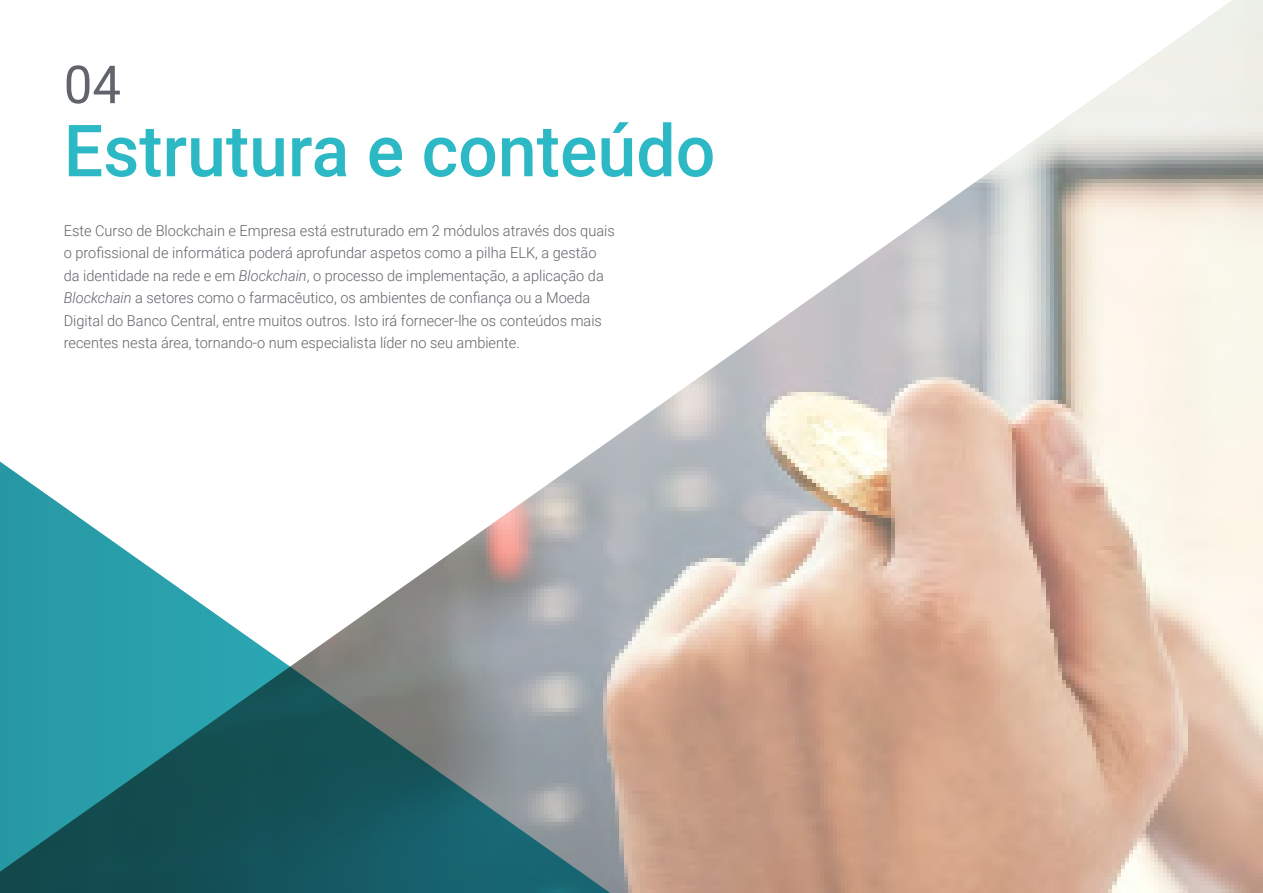
<style>
.page{position:relative;width:1263px;height:893px;background:#fff}
.page>*{position:absolute;margin:0;border:0;box-sizing:border-box;transform-origin:0 0}
.t1{font:500 72px "Roboto";color:#2db8c5}
.t2{font:52.5px "Roboto";color:#61646a}
.t3{font:300 15px/22.5px "Roboto";color:#61646a}
.s1{font-style:italic}
</style>
<div class="page">
<img style="left:602px;top:0;width:661px;height:893px">
<svg style="left:0;top:446px;width:640px;height:447px"></svg>
<h2 class="t2" style="left:64px;top:48px;width:59px">04</h2>
<h1 class="t1" style="left:64px;top:100px;width:653px">Estrutura e conteúdo</h1>
<p class="t3" style="left:64px;top:218px;width:552px">Este Curso de Blockchain e Empresa está estruturado em 2 módulos através dos quais o profissional de informática poderá aprofundar aspetos como a pilha ELK, a gestão da identidade na rede e em <span class="s1">Blockchain</span>, o processo de implementação, a aplicação da <span class="s1">Blockchain</span> a setores como o farmacêutico, os ambientes de confiança ou a Moeda Digital do Banco Central, entre muitos outros. Isto irá fornecer-lhe os conteúdos mais recentes nesta área, tornando-o num especialista líder no seu ambiente.</p>
</div>
